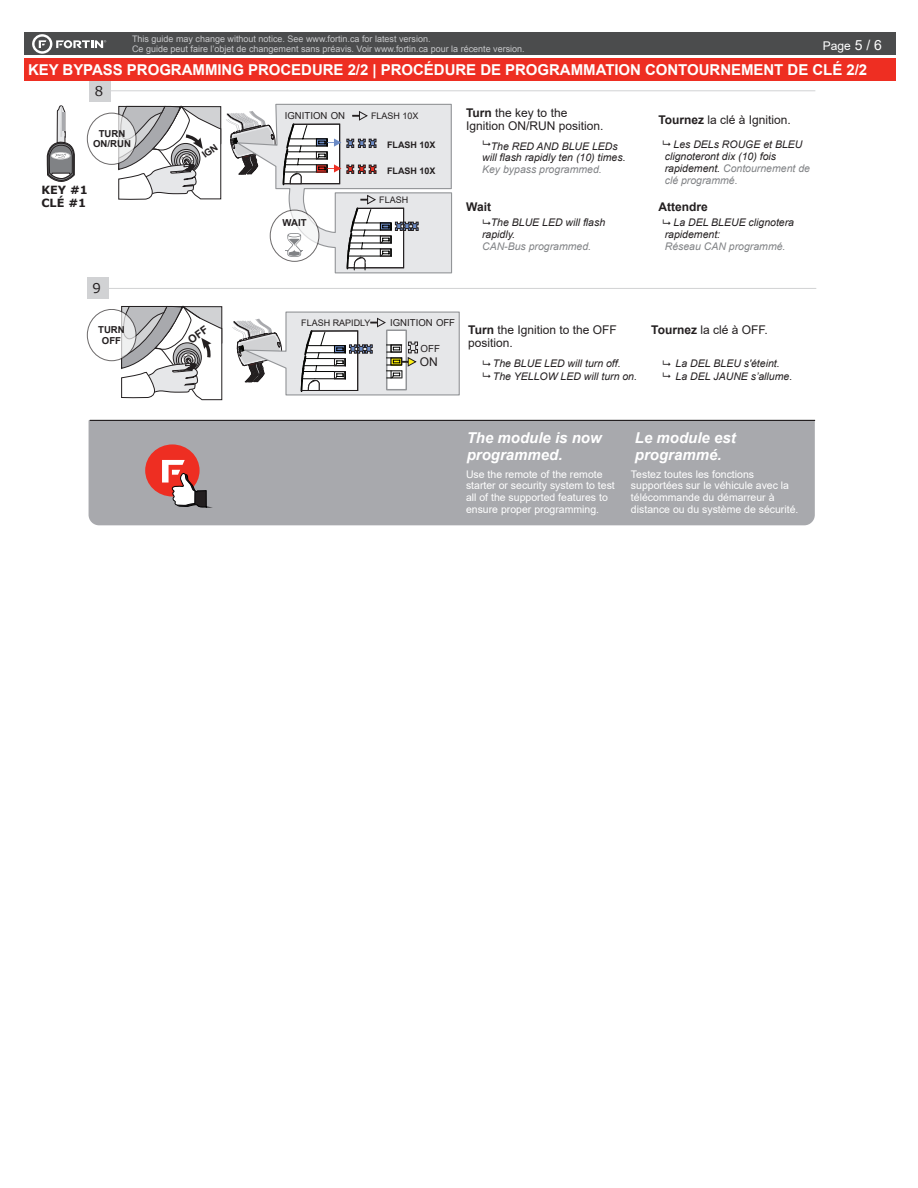
<style>
.page{position:relative;width:918px;height:1188px;background:#fff}
.page>*{position:absolute;margin:0;border:0;box-sizing:border-box;transform-origin:0 0}
.t1{font:700 15px "Arial";letter-spacing:-.005em;color:#fff}
.t2{font:italic 700 15px/16.8px "Arial";color:#fff}
.t3{font:13.5px "Meiryo UI";color:#231f20}
.t4{font:12px/13.4px "Arial";color:#231f20}
.t5{font:700 12px "Arial";color:#231f20}
.t6{font:12px "Arial";color:#fff}
.t7{font:700 11.25px/13.6px "Verdana";color:#231f20}
.t8{font:italic 10.5px/11.7px "Arial";color:#231f20}
.t9{font:10.5px/11.7px "Arial";color:#fff}
.t10{font:italic 10.5px "Arial";color:#808285}
.t11{font:9.75px "Arial";color:#231f20}
.t12{font:700 9.6px/10.6px "Arial";color:#231f20;text-align:center}
.t13{font:9.6px "Arial";color:#231f20}
.t14{font:9px/9.8px "Arial";color:#c7c8ca}
.t15{font:9px "Arial";color:#231f20}
.t16{font:700 9px "Arial";color:#231f20}
.s1{font-size:13.95px}
.s2{font-weight:700}
.s3{color:#808285}
</style>
<div class="page">
<div style="left:89px;top:420px;width:726px;height:105px;background:#a8a9ad"></div>
<hr style="left:90px;top:420px;width:725px;height:1px;background:#231f20">
<hr style="left:103px;top:90px;width:712px;height:1px;background:#d1d2d4">
<div style="left:89px;top:80px;width:22px;height:22px;background:#d1d2d4"></div>
<hr style="left:101px;top:288px;width:715px;height:1px;background:#d1d2d4">
<div style="left:87px;top:277px;width:22px;height:22px;background:#d1d2d4"></div>
<svg style="left:47px;top:105px;width:28px;height:77px"></svg>
<div style="left:87px;top:309px;width:49px;height:52px;border:1px solid #231f20;border-radius:50%"></div>
<div style="left:87px;top:113px;width:49px;height:52px;border:1px solid #231f20;border-radius:50%"></div>
<svg style="left:232px;top:311px;width:228px;height:85px"></svg>
<div style="left:145px;top:444px;width:55px;height:53px;background:#ee2e22;border-radius:50%"></div>
<svg style="left:162px;top:460px;width:45px;height:62px"></svg>
<div style="left:24px;top:33px;width:872px;height:22px;background:#4b4c4d"></div>
<div style="left:24px;top:58px;width:872px;height:23px;background:#ee2e22"></div>
<svg style="left:32px;top:34px;width:74px;height:20px"></svg>
<svg style="left:121px;top:306px;width:102px;height:95px"></svg>
<svg style="left:118px;top:103px;width:335px;height:171px"></svg>
<p class="t14" style="left:132px;top:34px;width:394px">This guide may change without notice. See www.fortin.ca for latest version.<br>Ce guide peut faire l’objet de changement sans préavis. Voir www.fortin.ca pour la récente version.</p>
<h1 class="t1" style="left:28px;top:59px;width:841px">KEY BYPASS PROGRAMMING PROCEDURE 2/2 | PROCÉDURE DE PROGRAMMATION CONTOURNEMENT DE CLÉ 2/2</h1>
<p class="t6" style="left:823px;top:38px;width:61px">Page <span class="s1">5 / 6</span></p>
<p class="t3" style="left:95px;top:82px;width:10px">8</p>
<p class="t12" style="left:93px;top:128px;width:39px">TURN<br>ON/RUN</p>
<p class="t7" style="left:41px;top:183px;width:48px">KEY #1<br>CLÉ #1</p>
<p class="t3" style="left:93px;top:279px;width:10px">9</p>
<p class="t12" style="left:98px;top:325px;width:28px">TURN<br>OFF</p>
<p class="t13" style="left:285px;top:109px;width:62px">IGNITION ON</p>
<p class="t15" style="left:371px;top:110px;width:49px">FLASH 10X</p>
<p class="t4" style="left:466px;top:106px;width:139px"><span class="s2">Turn</span> the key to the<br>Ignition ON/RUN position.</p>
<p class="t4" style="left:659px;top:113px;width:134px"><span class="s2">Tournez</span> la clé à Ignition.</p>
<p class="t16" style="left:387px;top:139px;width:50px">FLASH 10X</p>
<p class="t16" style="left:387px;top:164px;width:50px">FLASH 10X</p>
<p class="t15" style="left:379px;top:194px;width:31px">FLASH</p>
<p class="t8" style="left:482px;top:140px;width:145px;text-align:center">The RED AND BLUE LEDs will flash rapidly ten (10) times.</p>
<p class="t10" style="left:482px;top:163px;width:121px">Key bypass programmed.</p>
<p class="t8" style="left:665px;top:139px;width:147px;text-indent:9px">Les DELs ROUGE et BLEU clignoteront dix (10) fois rapidement. <span class="s3">Contournement de clé programmé.</span></p>
<p class="t5" style="left:466px;top:199px;width:26px">Wait</p>
<p class="t5" style="left:659px;top:199px;width:51px">Attendre</p>
<p class="t12" style="left:283px;top:218px;width:25px">WAIT</p>
<p class="t8" style="left:482px;top:217px;width:125px;text-indent:9px">The BLUE LED will flash rapidly.</p>
<p class="t10" style="left:482px;top:239px;width:111px">CAN-Bus programmed.</p>
<p class="t8" style="left:665px;top:217px;width:131px;text-indent:9px">La DEL BLEUE clignotera rapidement:</p>
<p class="t10" style="left:665px;top:239px;width:122px">Réseau CAN programmé.</p>
<p class="t15" style="left:301px;top:316px;width:71px">FLASH RAPIDLY</p>
<p class="t13" style="left:390px;top:316px;width:67px">IGNITION OFF</p>
<p class="t11" style="left:421px;top:341px;width:21px">OFF</p>
<p class="t4" style="left:420px;top:355px;width:19px">ON</p>
<p class="t4" style="left:468px;top:323px;width:150px"><span class="s2">Turn</span> the Ignition to the OFF position.</p>
<p class="t4" style="left:651px;top:323px;width:118px"><span class="s2">Tournez</span> la clé à OFF.</p>
<p class="t8" style="left:493px;top:357px;width:146px;line-height:12.6px">The BLUE LED will turn off.<br>The YELLOW LED will turn on.</p>
<p class="t8" style="left:676px;top:357px;width:118px;line-height:12.6px">La DEL BLEU s'éteint.<br>La DEL JAUNE s’allume.</p>
<h1 class="t2" style="left:467px;top:430px;width:137px">The module is now programmed.</h1>
<h1 class="t2" style="left:635px;top:430px;width:102px">Le module est programmé.</h1>
<p class="t9" style="left:466px;top:468px;width:150px">Use the remote of the remote starter or security system to test all of the supported features to ensure proper programming.</p>
<p class="t9" style="left:631px;top:468px;width:169px">Testez toutes les fonctions supportées sur le véhicule avec la télécommande du démarreur à distance ou du système de sécurité.</p>
</div>
